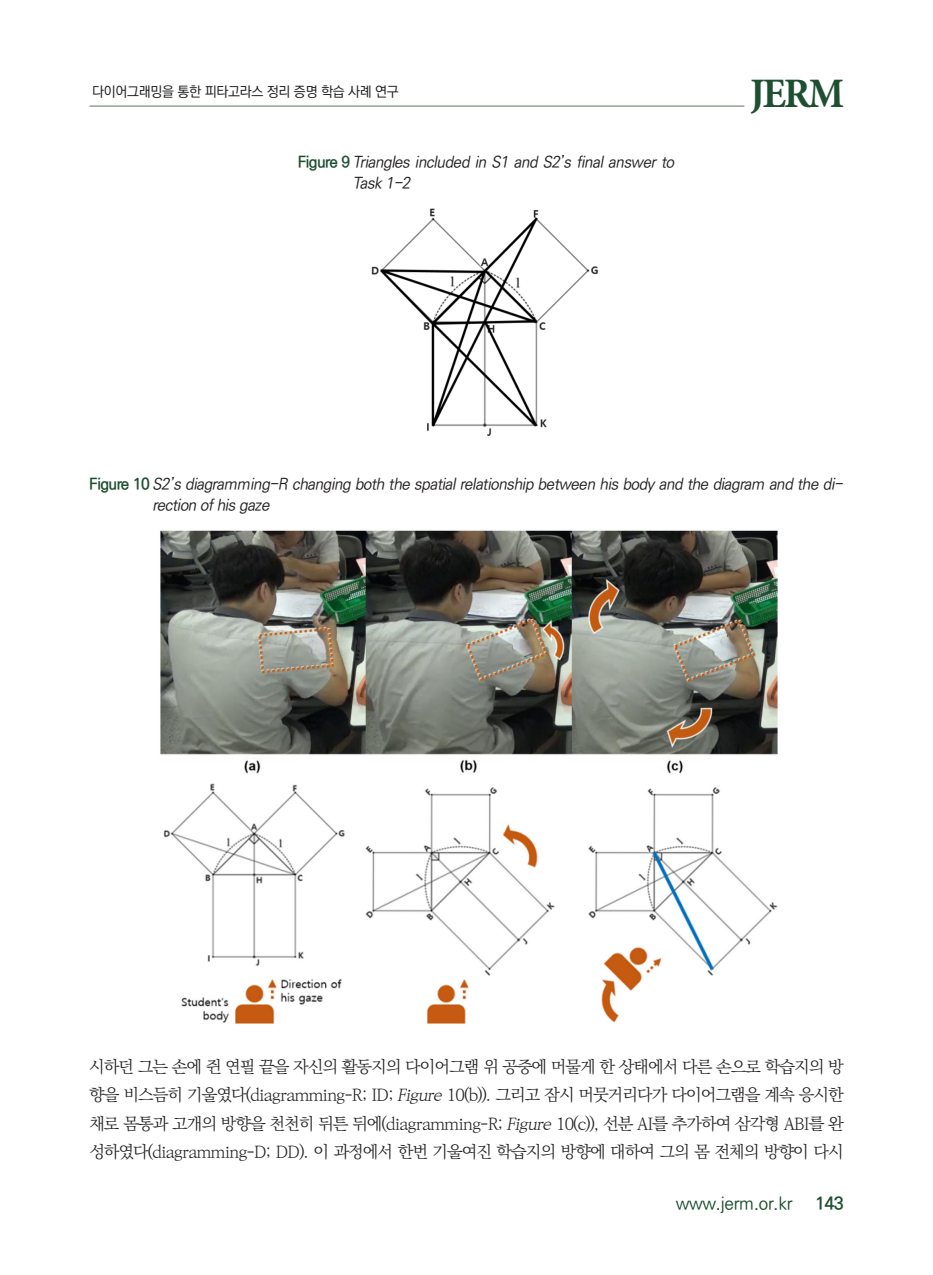
<style>
.page{position:relative;width:933px;height:1275px;background:#fff}
.page>*{position:absolute;margin:0;border:0;box-sizing:border-box;transform-origin:0 0}
.t1{font:700 42px "Minion Pro";color:#1e4f30}
.t2{font:500 17.5px "Ko Pub Dotum";letter-spacing:-.02em;color:#1e4f30}
.t3{font:700 17.5px "Ko Pub Dotum";color:#1e4f30}
.t4{font:300 16.62px/28.2px "Ko Pub Batang";letter-spacing:-.055em;color:#231f20;text-align:justify}
.t5{font:italic 500 15.75px/21px "Ko Pub Dotum";color:#231f20}
.t6{font:500 14px "Ko Pub Dotum";letter-spacing:-.02em;color:#231f20}
.s1{font-weight:700;font-style:normal;color:#1e4f30}
.s2{font-style:italic}
</style>
<div class="page">
<img style="left:371px;top:208px;width:227px;height:229px">
<img style="left:160px;top:530px;width:618px;height:494px">
<hr style="left:90px;top:106px;width:654px;height:1px;background:#5c7159">
<p class="t6" style="left:92px;top:85px;width:308px">다이어그래밍을 통한 피타고라스 정리 증명 학습 사례 연구</p>
<h1 class="t1" style="left:750px;top:64px;width:96px">JERM</h1>
<p class="t5" style="left:353px;top:152px;width:326px;text-indent:-55px"><span class="s1">F i g u re 9</span> Triangles included in S1 and S2’s final answer to<br>Task 1-2</p>
<p class="t5" style="left:152px;top:474px;width:694px;text-indent:-63px"><span class="s1">F i g u re 1 0</span> S2’s diagramming-R changing both the spatial relationship between his body and the diagram and the di&shy;rection ofhis gaze</p>
<p class="t4" style="left:89px;top:1054px;width:756px">시하던 그는 손에 쥔 연필 끝을 자신의 활동지의 다이어그램 위 공중에 머물게 한 상태에서 다른 손으로 학습지의 방 향을 비스듬히 기울였다(diagramming-R; ID; <span class="s2">Figure</span> 10(b)). 그리고 잠시 머뭇거리다가 다이어그램을 계속 응시한 채로 몸통과 고개의 방향을 천천히 뒤튼 뒤에(diagramming-R; <span class="s2">Figure</span> 10(c)), 선분 AI를 추가하여 삼각형 ABI를 완 성하였다(diagramming-D; DD). 이 과정에서 한번 기울여진 학습지의 방향에 대하여 그의 몸 전체의 방향이 다시</p>
<p class="t2" style="left:675px;top:1195px;width:118px">www.jerm.or.kr</p>
<p class="t3" style="left:815px;top:1195px;width:30px">143</p>
</div>
